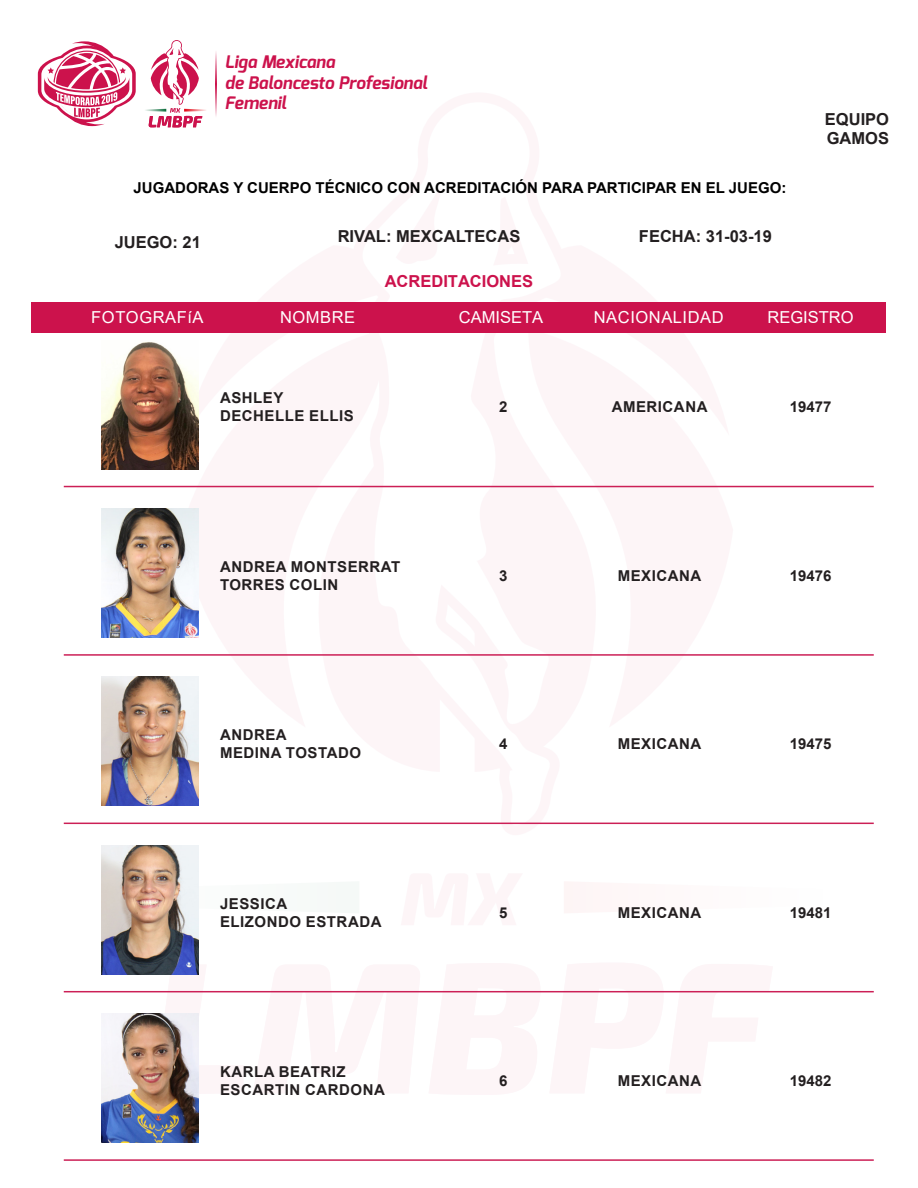
<style>
.page{position:relative;width:918px;height:1188px;background:#fff}
.page>*{position:absolute;margin:0;border:0;box-sizing:border-box;transform-origin:0 0}
.t1{font:italic 700 17.25px/20.9px "Exo";color:#cc124c}
.t2{font:700 16.5px/19.8px "Arial";color:#231f20}
.t3{font:16.5px "Arial";letter-spacing:.035em;color:#fff}
.t4{font:16.5px "Arial";color:#fff}
.t5{font:700 16.5px "Arial";color:#cc124c}
.t6{font:700 15px "Arial";letter-spacing:.035em;color:#231f20}
.t7{font:700 15px "Arial";color:#000}
</style>
<div class="page">
<svg style="left:181px;top:302px;width:552px;height:470px;fill:#fdf5f7"></svg>
<svg style="left:145px;top:952px;width:639px;height:154px"></svg>
<svg style="left:101px;top:870px;width:98px;height:54px"></svg>
<svg style="left:349px;top:302px;width:223px;height:523px;fill:#fdf5f7"></svg>
<svg style="left:360px;top:302px;width:203px;height:523px"></svg>
<div style="left:32px;top:303px;width:854px;height:30px;background:#cc124c"></div>
<svg style="left:145px;top:40px;width:61px;height:88px"></svg>
<svg style="left:215px;top:52px;width:2px;height:64px"></svg>
<svg style="left:38px;top:41px;width:98px;height:85px"></svg>
<img style="left:102px;top:340px;width:96px;height:129px">
<hr style="left:64px;top:486px;width:810px;height:1px;background:#cc1f56">
<img style="left:102px;top:509px;width:96px;height:129px">
<hr style="left:64px;top:654px;width:810px;height:2px;background:#cc1f56">
<img style="left:102px;top:677px;width:96px;height:129px">
<hr style="left:64px;top:823px;width:810px;height:1px;background:#cc1f56">
<img style="left:102px;top:845px;width:96px;height:129px">
<hr style="left:64px;top:991px;width:810px;height:1px;background:#cc1f56">
<img style="left:102px;top:1014px;width:96px;height:129px">
<hr style="left:64px;top:1159px;width:810px;height:2px;background:#cc1f56">
<p class="t1" style="left:225px;top:51px;width:204px">Liga Mexicana<br>de Baloncesto Profesional<br>Femenil</p>
<p class="t7" style="left:134px;top:178px;width:654px">JUGADORAS Y CUERPO TÉCNICO CON ACREDITACIÓN PARA PARTICIPAR EN EL JUEGO:</p>
<p class="t2" style="left:115px;top:233px;width:88px">JUEGO: 21</p>
<p class="t2" style="left:338px;top:226px;width:184px">RIVAL: MEXCALTECAS</p>
<p class="t2" style="left:639px;top:226px;width:134px">FECHA: 31-03-19</p>
<p class="t5" style="left:385px;top:270px;width:150px">ACREDITACIONES</p>
<p class="t2" style="left:825px;top:109px;width:66px">EQUIPO<br>GAMOS</p>
<p class="t3" style="left:91px;top:306px;width:114px">FOTOGRAFíA</p>
<p class="t3" style="left:280px;top:306px;width:77px">NOMBRE</p>
<p class="t4" style="left:459px;top:306px;width:86px">CAMISETA</p>
<p class="t4" style="left:768px;top:306px;width:88px">REGISTRO</p>
<p class="t3" style="left:594px;top:306px;width:131px">NACIONALIDAD</p>
<p class="t6" style="left:220px;top:388px;width:65px">ASHLEY</p>
<p class="t6" style="left:220px;top:406px;width:135px">DECHELLE ELLIS</p>
<p class="t6" style="left:220px;top:556px;width:182px">ANDREA MONTSERRAT</p>
<p class="t6" style="left:220px;top:574px;width:120px">TORRES COLIN</p>
<p class="t6" style="left:220px;top:724px;width:68px">ANDREA</p>
<p class="t6" style="left:220px;top:742px;width:143px">MEDINA TOSTADO</p>
<p class="t6" style="left:220px;top:893px;width:69px">JESSICA</p>
<p class="t6" style="left:220px;top:911px;width:163px">ELIZONDO ESTRADA</p>
<p class="t6" style="left:220px;top:1061px;width:127px">KARLA BEATRIZ</p>
<p class="t6" style="left:220px;top:1079px;width:166px">ESCARTIN CARDONA</p>
<p class="t6" style="left:499px;top:397px;width:10px">2</p>
<p class="t6" style="left:612px;top:397px;width:97px">AMERICANA</p>
<p class="t6" style="left:790px;top:397px;width:43px">19477</p>
<p class="t6" style="left:499px;top:565px;width:10px">3</p>
<p class="t6" style="left:618px;top:565px;width:85px">MEXICANA</p>
<p class="t6" style="left:790px;top:565px;width:43px">19476</p>
<p class="t6" style="left:499px;top:733px;width:10px">4</p>
<p class="t6" style="left:618px;top:733px;width:85px">MEXICANA</p>
<p class="t6" style="left:790px;top:733px;width:43px">19475</p>
<p class="t6" style="left:499px;top:902px;width:10px">5</p>
<p class="t6" style="left:618px;top:902px;width:85px">MEXICANA</p>
<p class="t6" style="left:790px;top:902px;width:43px">19481</p>
<p class="t6" style="left:499px;top:1070px;width:10px">6</p>
<p class="t6" style="left:618px;top:1070px;width:85px">MEXICANA</p>
<p class="t6" style="left:790px;top:1070px;width:43px">19482</p>
</div>
